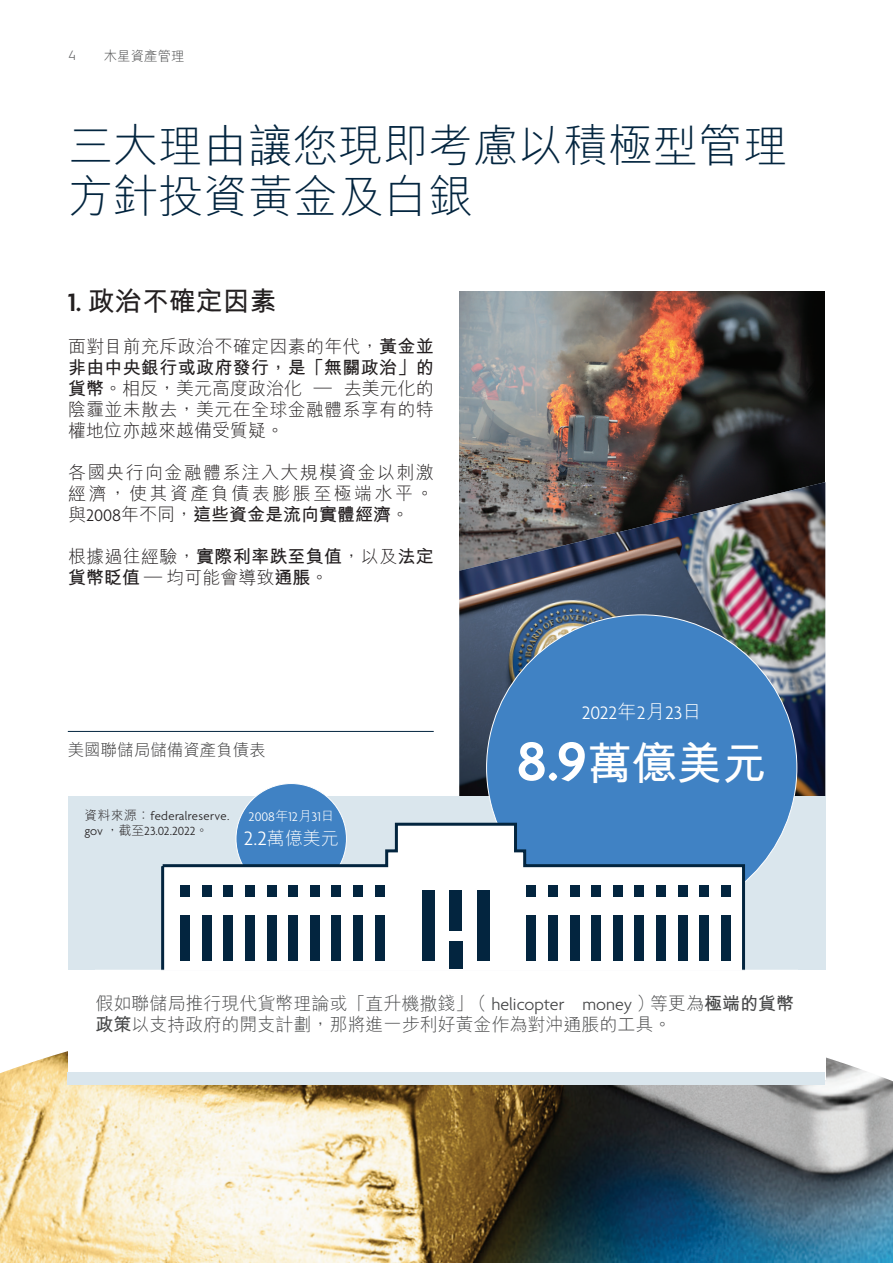
<style>
.page{position:relative;width:893px;height:1263px;background:#fff}
.page>*{position:absolute;margin:0;border:0;box-sizing:border-box;transform-origin:0 0}
.t1{font:300 45px/51px "M Hei HK";color:#03253f}
.t2{font:700 45px "M Hei HK";color:#fff}
.t3{font:700 27px "M Hei HK";color:#231f20}
.t4{font:300 19.5px "Agenda";color:#fff}
.t5{font:300 18px/21px "M Hei HK";letter-spacing:.015em;color:#231f20;text-align:justify}
.t6{font:300 18px/21px "M Hei HK";color:#464748}
.t7{font:300 18px "M Hei HK";color:#fff}
.t8{font:300 16.5px "M Hei HK";color:#383839}
.t9{font:300 13.5px "Agenda";color:#fff}
.t10{font:300 13.5px "M Hei HK";color:#464748}
.t11{font:300 13.5px "Hurme Geometric Sans 3";color:#57585a}
.t12{font:300 12.75px/15.3px "Agenda";letter-spacing:.01em;color:#231f20}
.s1{font-family:"Agenda";font-weight:600}
.s2{font-weight:700}
.s3{font-family:"Agenda"}
.s4{font-family:"M Hei HK"}
.s5{font-family:"Agenda";font-weight:600;font-size:58.5px}
.s6{font-family:"Agenda";font-size:21px}
</style>
<div class="page">
<img style="left:0;top:1051px;width:893px;height:212px">
<div style="left:68px;top:66px;width:757px;height:1013px;background:#fff"></div>
<img style="left:459px;top:291px;width:366px;height:191px">
<img style="left:459px;top:482px;width:366px;height:314px">
<div style="left:68px;top:796px;width:757px;height:174px;background:#dae6ed"></div>
<div style="left:236px;top:783px;width:110px;height:111px;background:#4082c4;border-radius:50%"></div>
<div style="left:487px;top:615px;width:310px;height:305px;background:#4082c4;border-radius:50%"></div>
<svg style="left:161px;top:821px;width:585px;height:149px;fill:#fff"></svg>
<div style="left:180px;top:886px;width:10px;height:11px;background:#03253f"></div>
<div style="left:180px;top:915px;width:10px;height:45px;background:#03253f"></div>
<div style="left:202px;top:886px;width:10px;height:11px;background:#03253f"></div>
<div style="left:202px;top:915px;width:10px;height:45px;background:#03253f"></div>
<div style="left:224px;top:886px;width:9px;height:11px;background:#03253f"></div>
<div style="left:224px;top:915px;width:9px;height:45px;background:#03253f"></div>
<div style="left:245px;top:886px;width:10px;height:11px;background:#03253f"></div>
<div style="left:245px;top:915px;width:10px;height:45px;background:#03253f"></div>
<div style="left:267px;top:886px;width:9px;height:11px;background:#03253f"></div>
<div style="left:267px;top:915px;width:9px;height:45px;background:#03253f"></div>
<div style="left:288px;top:886px;width:10px;height:11px;background:#03253f"></div>
<div style="left:288px;top:915px;width:10px;height:45px;background:#03253f"></div>
<div style="left:310px;top:886px;width:10px;height:11px;background:#03253f"></div>
<div style="left:310px;top:915px;width:10px;height:45px;background:#03253f"></div>
<div style="left:332px;top:886px;width:9px;height:11px;background:#03253f"></div>
<div style="left:332px;top:915px;width:9px;height:45px;background:#03253f"></div>
<div style="left:353px;top:886px;width:10px;height:11px;background:#03253f"></div>
<div style="left:353px;top:915px;width:10px;height:45px;background:#03253f"></div>
<div style="left:375px;top:886px;width:9px;height:11px;background:#03253f"></div>
<div style="left:375px;top:915px;width:9px;height:45px;background:#03253f"></div>
<div style="left:527px;top:886px;width:9px;height:11px;background:#03253f"></div>
<div style="left:527px;top:915px;width:9px;height:45px;background:#03253f"></div>
<div style="left:548px;top:886px;width:10px;height:11px;background:#03253f"></div>
<div style="left:548px;top:915px;width:10px;height:45px;background:#03253f"></div>
<div style="left:570px;top:886px;width:9px;height:11px;background:#03253f"></div>
<div style="left:570px;top:915px;width:9px;height:45px;background:#03253f"></div>
<div style="left:592px;top:886px;width:9px;height:11px;background:#03253f"></div>
<div style="left:592px;top:915px;width:9px;height:45px;background:#03253f"></div>
<div style="left:613px;top:886px;width:10px;height:11px;background:#03253f"></div>
<div style="left:613px;top:915px;width:10px;height:45px;background:#03253f"></div>
<div style="left:635px;top:886px;width:9px;height:11px;background:#03253f"></div>
<div style="left:635px;top:915px;width:9px;height:45px;background:#03253f"></div>
<div style="left:656px;top:886px;width:10px;height:11px;background:#03253f"></div>
<div style="left:656px;top:915px;width:10px;height:45px;background:#03253f"></div>
<div style="left:678px;top:886px;width:9px;height:11px;background:#03253f"></div>
<div style="left:678px;top:915px;width:9px;height:45px;background:#03253f"></div>
<div style="left:700px;top:886px;width:9px;height:11px;background:#03253f"></div>
<div style="left:700px;top:915px;width:9px;height:45px;background:#03253f"></div>
<div style="left:721px;top:886px;width:10px;height:11px;background:#03253f"></div>
<div style="left:721px;top:915px;width:10px;height:45px;background:#03253f"></div>
<div style="left:422px;top:889px;width:12px;height:71px;background:#03253f"></div>
<div style="left:449px;top:889px;width:13px;height:41px;background:#03253f"></div>
<div style="left:477px;top:889px;width:12px;height:71px;background:#03253f"></div>
<div style="left:449px;top:941px;width:13px;height:27px;background:#03253f"></div>
<hr style="left:68px;top:731px;width:366px;height:1px;background:#03253f">
<div style="left:68px;top:1071px;width:757px;height:13px;background:#dae6ed"></div>
<p class="t11" style="left:68px;top:47px;width:9px">4</p>
<p class="t10" style="left:104px;top:46px;width:82px">木星資產管理</p>
<h1 class="t1" style="left:68px;top:118px;width:722px">三大理由讓您現即考慮以積極型管理方針投資黃金及白銀</h1>
<h2 class="t3" style="left:68px;top:281px;width:210px"><span class="s1">1.</span> 政治不確定因素</h2>
<p class="t5" style="left:68px;top:335px;width:367px">面對目前充斥政治不確定因素的年代，<span class="s2">黃金並非由中央銀行或政府發行，是「無關政治」的貨幣</span>。相反，美元高度政治化 — 去美元化的陰霾並未散去，美元在全球金融體系享有的特權地位亦越來越備受質疑。</p>
<p class="t5" style="left:68px;top:461px;width:367px">各國央行向金融體系注入大規模資金以刺激經濟，使其資產負債表膨脹至極端水平。與<span class="s3">2008</span>年不同，<span class="s2">這些資金是流向實體經濟</span>。</p>
<p class="t5" style="left:68px;top:545px;width:367px">根據過往經驗，<span class="s2">實際利率跌至負值</span>，以及<span class="s2">法定貨幣眨值</span> — 均可能會導致<span class="s2">通脹</span>。</p>
<p class="t4" style="left:582px;top:702px;width:122px">2022<span class="s4">年</span>2<span class="s4">月</span>23<span class="s4">日</span></p>
<p class="t8" style="left:68px;top:738px;width:199px">美國聯儲局儲備資產負債表</p>
<h1 class="t2" style="left:517px;top:731px;width:252px"><span class="s5">8.9</span>萬億美元</h1>
<p class="t12" style="left:85px;top:809px;width:146px"><span class="s4">資料來源︰</span>federalreserve. gov <span class="s4">，截至</span>23.02.2022<span class="s4">。</span></p>
<p class="t9" style="left:249px;top:809px;width:87px">2008<span class="s4">年</span>12<span class="s4">月</span>31<span class="s4">日</span></p>
<p class="t7" style="left:244px;top:826px;width:97px"><span class="s6">2.2</span>萬億美元</p>
<p class="t6" style="left:95px;top:992px;width:700px">假如聯儲局推行現代貨幣理論或「直升機撒錢」﹙<span class="s3">helicopter money</span>﹚等更為<span class="s2">極端的貨幣政策</span>以支持政府的開支計劃，那將進一步利好黃金作為對沖通脹的工具。</p>
</div>
